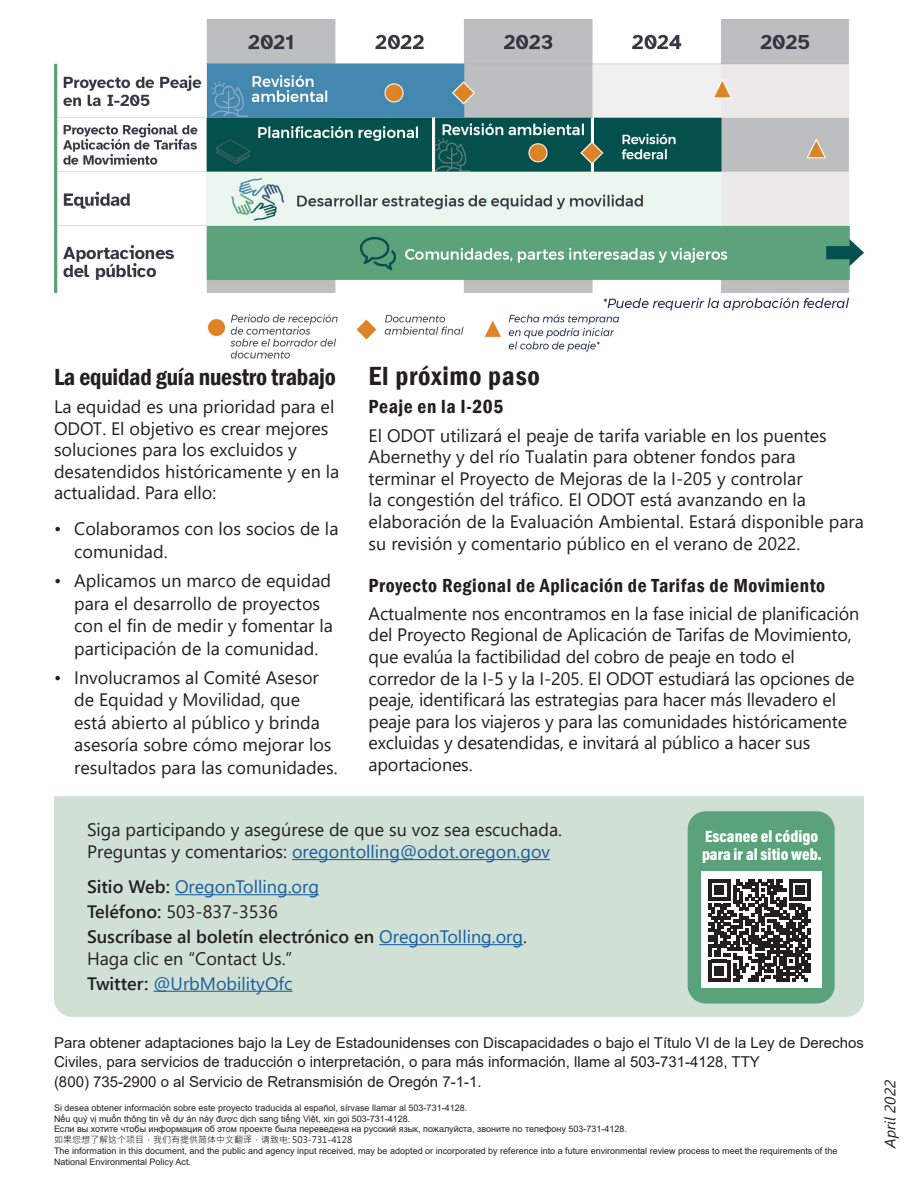
<style>
.page{position:relative;width:918px;height:1188px;background:#fff}
.page>*{position:absolute;margin:0;border:0;box-sizing:border-box;transform-origin:0 0}
.t1{font:600 condensed 27px "Franklin Gothic";letter-spacing:.03em;color:#231f20}
.t2{font:600 condensed 24px "Franklin Gothic";letter-spacing:-.01em;color:#231f20}
.t3{font:600 condensed 19.5px "Franklin Gothic";letter-spacing:.03em;color:#231f20}
.b{font:18px/21.6px "Segoe UI";color:#231f20}
.Contact_box{font:600 18px/21.6px "Segoe UI";color:#231f20}
.Contact_box-2{font:18px "Segoe UI";color:#175d9e}
.Contact_box-3{font:18px "Segoe UI";color:#231f20}
.Scan_the_code{font:900 16.5px/18px "Acumin Pro Cond";color:#fff}
.Statement{font:15px/19.5px "Arial";color:#231f20}
.b-2{font:italic 15px "Segoe UI";color:#231f20}
.Statement-2{font:9px/10.8px "Arial";color:#231f20}
.s1{color:#175d9e}
.s2{font-weight:600;color:#231f20}
.s3{font-weight:600}
.s4{font-weight:400;color:#175d9e}
.s5{font-weight:400}
.s6{font-family:"Microsoft Jheng Hei"}
</style>
<div class="page">
<div style="left:54px;top:796px;width:810px;height:221px;background:#d1e0d5"></div>
<div style="left:688px;top:811px;width:147px;height:193px;background:#59a27b;border-radius:18px"></div>
<div style="left:701px;top:872px;width:121px;height:116px;background:#fff"></div>
<svg style="left:708px;top:879px;width:103px;height:103px"></svg>
<hr style="left:292px;top:859px;width:258px;height:1px;background:#175d9e">
<hr style="left:175px;top:894px;width:144px;height:1px;background:#175d9e">
<hr style="left:379px;top:944px;width:144px;height:1px;background:#175d9e">
<hr style="left:153px;top:991px;width:140px;height:1px;background:#175d9e">
<img style="left:54px;top:19px;width:810px;height:340px">
<p class="t2" style="left:54px;top:361px;width:283px">La equidad guía nuestro trabajo</p>
<p class="b" style="left:54px;top:394px;width:287px">La equidad es una prioridad para el<br>ODOT. El objetivo es crear mejores soluciones para los excluidos y desatendidos históricamente y en la actualidad. Para ello:</p>
<p class="b" style="left:74px;top:516px;width:266px;line-height:22.5px;text-indent:-20px">• Colaboramos con los socios de la comunidad.</p>
<p class="b" style="left:74px;top:568px;width:260px;line-height:22.5px;text-indent:-20px">• Aplicamos un marco de equidad para el desarrollo de proyectos con el fin de medir y fomentar la participación de la comunidad.</p>
<p class="b" style="left:74px;top:665px;width:265px;line-height:22.5px;text-indent:-20px">• Involucramos al Comité Asesor de Equidad y Movilidad, que<br>está abierto al público y brinda asesoría sobre cómo mejorar los resultados para las comunidades.</p>
<p class="t1" style="left:369px;top:358px;width:173px">El próximo paso</p>
<p class="t3" style="left:369px;top:394px;width:136px">Peaje en la I-205</p>
<p class="b" style="left:369px;top:423px;width:497px">El ODOT utilizará el peaje de tarifa variable en los puentes Abernethy y del río Tualatin para obtener fondos para terminar el Proyecto de Mejoras de la I-205 y controlar<br>la congestión del tráfico. El ODOT está avanzando en la elaboración de la Evaluación Ambiental. Estará disponible para su revisión y comentario público en el verano de 2022.</p>
<p class="t3" style="left:369px;top:572px;width:458px">Proyecto Regional de Aplicación de Tarifas de Movimiento</p>
<p class="b" style="left:369px;top:601px;width:492px">Actualmente nos encontramos en la fase inicial de planificación del Proyecto Regional de Aplicación de Tarifas de Movimiento, que evalúa la factibilidad del cobro de peaje en todo el corredor de la I-5 y la I-205. El ODOT estudiará las opciones de peaje, identificará las estrategias para hacer más llevadero el peaje para los viajeros y para las comunidades históricamente excluidas y desatendidas, e invitará al público a hacer sus aportaciones.</p>
<p class="b" style="left:87px;top:818px;width:477px">Siga participando y asegúrese de que su voz sea escuchada.<br>Preguntas y comentarios: <span class="s1">oregontolling@odot.oregon.gov</span></p>
<p class="Contact_box-2" style="left:87px;top:870px;width:234px"><span class="s2">Sitio Web:</span> OregonTolling.org</p>
<p class="Contact_box-3" style="left:87px;top:895px;width:192px"><span class="s3">Teléfono:</span> 503-837-3536</p>
<p class="Contact_box" style="left:87px;top:924px;width:442px">Suscríbase al boletín electrónico en <span class="s4">OregonTolling.org</span><span class="s5">.<br>Haga clic en “Contact Us.”</span></p>
<p class="Contact_box-2" style="left:87px;top:966px;width:207px"><span class="s2">Twitter:</span> @UrbMobilityOfc</p>
<p class="Scan_the_code" style="left:702px;top:826px;width:121px">Escanee el código para ir al sitio web.</p>
<p class="Statement" style="left:54px;top:1032px;width:811px">Para obtener adaptaciones bajo la Ley de Estadounidenses con Discapacidades o bajo el Título VI de la Ley de Derechos<br>Civiles, para servicios de traducción o interpretación, o para más información, llame al 503-731-4128, TTY<br>(800) 735-2900 o al Servicio de Retransmisión de Oregón 7-1-1.</p>
<p class="Statement-2" style="left:54px;top:1102px;width:785px">Si desea obtener información sobre este proyecto traducida al español, sírvase llamar al 503-731-4128.<br>Nếu quý vị muốn thông tin về dự án này được dịch sang tiếng Việt, xin gọi 503-731-4128.<br>Если вы хотите чтобы информация об этом проекте была переведена на русский язык, пожалуйста, звоните по телефону 503-731-4128.<br><span class="s6">如果您想了解这个项目，我们有提供简体中文翻译，请致电: 503-731-4128<br></span>The information in this document, and the public and agency input received, may be adopted or incorporated by reference into a future environmental review process to meet the requirements of the National Environmental Policy Act.</p>
<p class="b-2" style="left:876px;top:1148px;width:69px;rotate:-90deg">April 2022</p>
</div>
